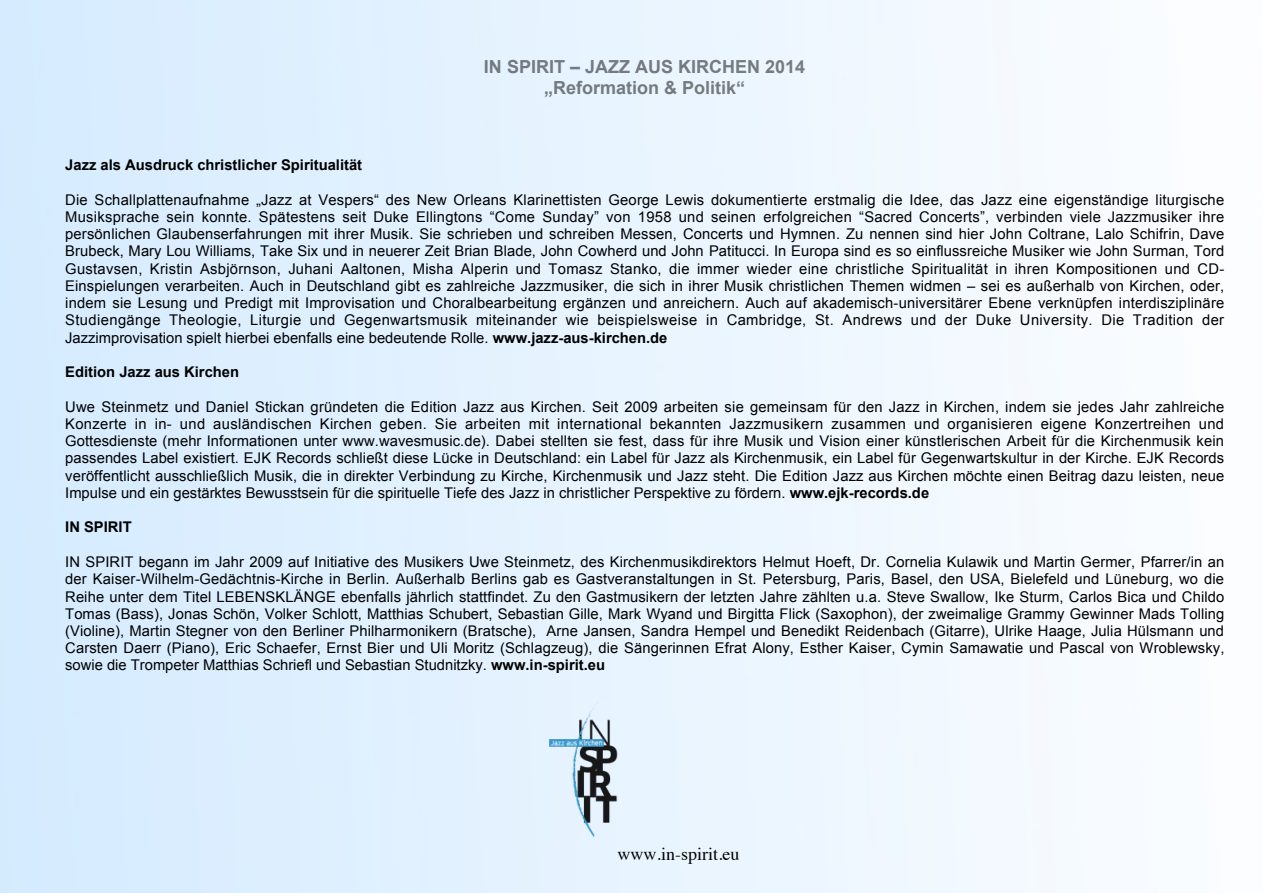
<style>
.page{position:relative;width:1263px;height:893px;background:#fff}
.page>*{position:absolute;margin:0;border:0;box-sizing:border-box;transform-origin:0 0}
.t1{font:700 18px/20.9px "Arial";color:#808080;text-align:center}
.t2{font:18px "Times";color:#000}
.t3{font:14.7px/17.2px "Arial";color:#000;text-align:justify}
.t4{font:700 14.7px "Arial";color:#000}
.s1{font-weight:700}
</style>
<div class="page">
<img style="left:549px;top:693px;width:68px;height:167px">
<p class="t1" style="left:484px;top:57px;width:323px">IN SPIRIT – JAZZ AUS KIRCHEN 2014 „Reformation &amp; Politik“</p>
<p class="t4" style="left:65px;top:155px;width:298px">Jazz als Ausdruck christlicher Spiritualität</p>
<p class="t3" style="left:65px;top:191px;width:1161px">Die Schallplattenaufnahme „Jazz at Vespers“ des New Orleans Klarinettisten George Lewis dokumentierte erstmalig die Idee, das Jazz eine eigenständige liturgische Musiksprache sein konnte. Spätestens seit Duke Ellingtons “Come Sunday” von 1958 und seinen erfolgreichen “Sacred Concerts”, verbinden viele Jazzmusiker ihre persönlichen Glaubenserfahrungen mit ihrer Musik. Sie schrieben und schreiben Messen, Concerts und Hymnen. Zu nennen sind hier John Coltrane, Lalo Schifrin, Dave Brubeck, Mary Lou Williams, Take Six und in neuerer Zeit Brian Blade, John Cowherd und John Patitucci. In Europa sind es so einflussreiche Musiker wie John Surman, Tord Gustavsen, Kristin Asbjörnson, Juhani Aaltonen, Misha Alperin und Tomasz Stanko, die immer wieder eine christliche Spiritualität in ihren Kompositionen und CD-Einspielungen verarbeiten. Auch in Deutschland gibt es zahlreiche Jazzmusiker, die sich in ihrer Musik christlichen Themen widmen – sei es außerhalb von Kirchen, oder, indem sie Lesung und Predigt mit Improvisation und Choralbearbeitung ergänzen und anreichern. Auch auf akademisch-universitärer Ebene verknüpfen interdisziplinäre Studiengänge Theologie, Liturgie und Gegenwartsmusik miteinander wie beispielsweise in Cambridge, St. Andrews und der Duke University. Die Tradition der Jazzimprovisation spielt hierbei ebenfalls eine bedeutende Rolle. <span class="s1">www.jazz-aus-kirchen.de</span></p>
<p class="t4" style="left:65px;top:362px;width:175px">Edition Jazz aus Kirchen</p>
<p class="t3" style="left:65px;top:398px;width:1160px">Uwe Steinmetz und Daniel Stickan gründeten die Edition Jazz aus Kirchen. Seit 2009 arbeiten sie gemeinsam für den Jazz in Kirchen, indem sie jedes Jahr zahlreiche Konzerte in in- und ausländischen Kirchen geben. Sie arbeiten mit international bekannten Jazzmusikern zusammen und organisieren eigene Konzertreihen und Gottesdienste (mehr Informationen unter www.wavesmusic.de). Dabei stellten sie fest, dass für ihre Musik und Vision einer künstlerischen Arbeit für die Kirchenmusik kein passendes Label existiert. EJK Records schließt diese Lücke in Deutschland: ein Label für Jazz als Kirchenmusik, ein Label für Gegenwartskultur in der Kirche. EJK Records veröffentlicht ausschließlich Musik, die in direkter Verbindung zu Kirche, Kirchenmusik und Jazz steht. Die Edition Jazz aus Kirchen möchte einen Beitrag dazu leisten, neue Impulse und ein gestärktes Bewusstsein für die spirituelle Tiefe des Jazz in christlicher Perspektive zu fördern. <span class="s1">www.ejk-records.de</span></p>
<p class="t4" style="left:65px;top:518px;width:68px">IN SPIRIT</p>
<p class="t3" style="left:65px;top:553px;width:1161px">IN SPIRIT begann im Jahr 2009 auf Initiative des Musikers Uwe Steinmetz, des Kirchenmusikdirektors Helmut Hoeft, Dr. Cornelia Kulawik und Martin Germer, Pfarrer/in an der Kaiser-Wilhelm-Gedächtnis-Kirche in Berlin. Außerhalb Berlins gab es Gastveranstaltungen in St. Petersburg, Paris, Basel, den USA, Bielefeld und Lüneburg, wo die Reihe unter dem Titel LEBENSKLÄNGE ebenfalls jährlich stattfindet. Zu den Gastmusikern der letzten Jahre zählten u.a. Steve Swallow, Ike Sturm, Carlos Bica und Childo Tomas (Bass), Jonas Schön, Volker Schlott, Matthias Schubert, Sebastian Gille, Mark Wyand und Birgitta Flick (Saxophon), der zweimalige Grammy Gewinner Mads Tolling (Violine), Martin Stegner von den Berliner Philharmonikern (Bratsche), Arne Jansen, Sandra Hempel und Benedikt Reidenbach (Gitarre), Ulrike Haage, Julia Hülsmann und Carsten Daerr (Piano), Eric Schaefer, Ernst Bier und Uli Moritz (Schlagzeug), die Sängerinnen Efrat Alony, Esther Kaiser, Cymin Samawatie und Pascal von Wroblewsky, sowie die Trompeter Matthias Schriefl und Sebastian Studnitzky. <span class="s1">www.in-spirit.eu</span></p>
<p class="t2" style="left:617px;top:837px;width:123px">www.in-spirit.eu</p>
</div>
